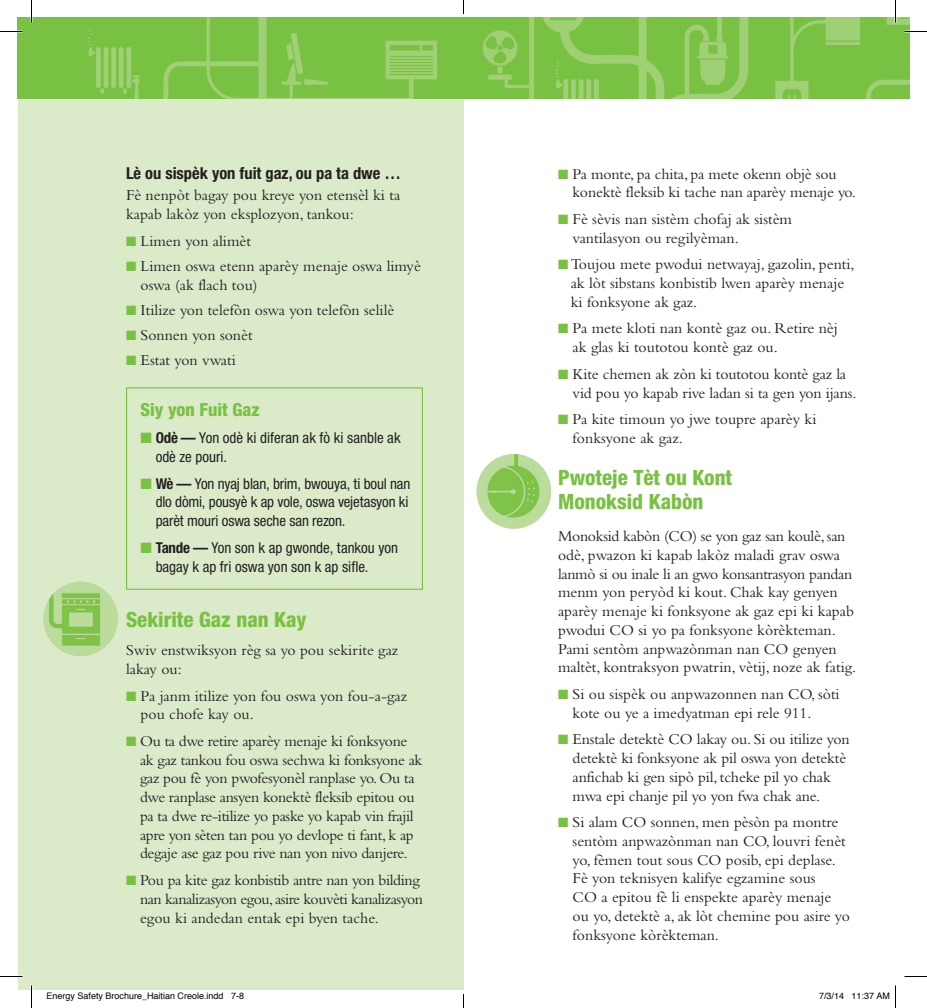
<style>
.page{position:relative;width:927px;height:1008px;background:#fff}
.page>*{position:absolute;margin:0;border:0;box-sizing:border-box;transform-origin:0 0}
.t1{font:800 condensed 21px/24px "Helvetica Neue";color:#79c142}
.t2{font:800 condensed 18px "Helvetica Neue";letter-spacing:-.005em;color:#79c142}
.t3{font:700 condensed 16.5px "Helvetica Neue";color:#231f20}
.t4{font:15.75px/18.8px "Bembo";color:#231f20}
.t5{font:15.75px/18.8px "Bembo";letter-spacing:-.02em;color:#231f20}
.t6{font:condensed 15px/18.8px "Helvetica Neue";letter-spacing:-.005em;color:#231f20}
.t7{font:9px "Helvetica";color:#000}
.s1{color:#79c142}
.s2{font-weight:700}
</style>
<div class="page">
<div style="left:18px;top:18px;width:446px;height:972px;background:#dbebca"></div>
<img style="left:18px;top:18px;width:446px;height:81px">
<svg style="left:464px;top:18px;width:445px;height:81px;background:#82c44e"></svg>
<img style="left:477px;top:454px;width:74px;height:75px;border-radius:37px">
<img style="left:44px;top:582px;width:74px;height:74px;border-radius:37px">
<div style="left:126px;top:387px;width:297px;height:203px;border:1px solid #79c142"></div>
<svg style="left:0;top:31px;width:22px;height:1px"></svg>
<svg style="left:904px;top:31px;width:23px;height:1px"></svg>
<svg style="left:0;top:976px;width:22px;height:1px"></svg>
<svg style="left:904px;top:976px;width:23px;height:1px"></svg>
<svg style="left:31px;top:0;width:1px;height:22px"></svg>
<svg style="left:31px;top:986px;width:1px;height:22px"></svg>
<svg style="left:895px;top:0;width:1px;height:22px"></svg>
<svg style="left:895px;top:986px;width:1px;height:22px"></svg>
<svg style="left:463px;top:0;width:1px;height:14px"></svg>
<svg style="left:463px;top:994px;width:1px;height:14px"></svg>
<p class="t3" style="left:126px;top:163px;width:277px">Lè ou sispèk yon fuit gaz, ou pa ta dwe …</p>
<p class="t4" style="left:126px;top:186px;width:276px">Fè nenpòt bagay pou kreye yon etensèl ki ta kapab lakòz yon eksplozyon, tankou:</p>
<p class="t4" style="left:126px;top:231px;width:127px"><span class="s1">■</span> Limen yon alimèt</p>
<p class="t4" style="left:141px;top:256px;width:282px;text-indent:-15px"><span class="s1">■</span> Limen oswa etenn aparèy menaje oswa limyè oswa (ak flach tou)</p>
<p class="t4" style="left:126px;top:300px;width:270px"><span class="s1">■</span> Itilize yon telefòn oswa yon telefòn selilè</p>
<p class="t4" style="left:126px;top:325px;width:128px"><span class="s1">■</span> Sonnen yon sonèt</p>
<p class="t4" style="left:126px;top:351px;width:111px"><span class="s1">■</span> Estat yon vwati</p>
<p class="t2" style="left:141px;top:398px;width:121px">Siy yon Fuit Gaz</p>
<p class="t6" style="left:156px;top:429px;width:247px;text-indent:-15px"><span class="s1">■</span> <span class="s2">Odè —</span> Yon odè ki diferan ak fò ki sanble ak odè ze pouri.</p>
<p class="t6" style="left:156px;top:474px;width:256px;text-indent:-15px"><span class="s1">■</span> <span class="s2">Wè —</span> Yon nyaj blan, brim, bwouya, ti boul nan dlo dòmi, pousyè k ap vole, oswa vejetasyon ki parèt mouri oswa seche san rezon.</p>
<p class="t6" style="left:156px;top:538px;width:244px;text-indent:-15px"><span class="s1">■</span> <span class="s2">Tande —</span> Yon son k ap gwonde, tankou yon bagay k ap fri oswa yon son k ap sifle.</p>
<h1 class="t1" style="left:126px;top:608px;width:182px">Sekirite Gaz nan Kay</h1>
<p class="t4" style="left:126px;top:641px;width:274px">Swiv enstwiksyon règ sa yo pou sekirite gaz lakay ou:</p>
<p class="t4" style="left:141px;top:686px;width:268px;text-indent:-15px"><span class="s1">■</span> Pa janm itilize yon fou oswa yon fou-a-gaz pou chofe kay ou.</p>
<p class="t5" style="left:140px;top:731px;width:284px;text-indent:-14px"><span class="s1">■</span> Ou ta dwe retire aparèy menaje ki fonksyone ak gaz tankou fou oswa sechwa ki fonksyone ak gaz pou fè yon pwofesyonèl ranplase yo. Ou ta dwe ranplase ansyen konektè fleksib epitou ou pa ta dwe re-itilize yo paske yo kapab vin frajil apre yon sèten tan pou yo devlope ti fant, k ap degaje ase gaz pou rive nan yon nivo danjere.</p>
<p class="t5" style="left:140px;top:870px;width:284px;text-indent:-14px"><span class="s1">■</span> Pou pa kite gaz konbistib antre nan yon bilding nan kanalizasyon egou, asire kouvèti kanalizasyon egou ki andedan entak epi byen tache.</p>
<p class="t4" style="left:573px;top:164px;width:285px;text-indent:-15px"><span class="s1">■</span> Pa monte, pa chita, pa mete okenn objè sou konektè fleksib ki tache nan aparèy menaje yo.</p>
<p class="t4" style="left:573px;top:209px;width:221px;text-indent:-15px"><span class="s1">■</span> Fè sèvis nan sistèm chofaj ak sistèm vantilasyon ou regilyèman.</p>
<p class="t4" style="left:571px;top:255px;width:285px;text-indent:-13px"><span class="s1">■</span> Toujou mete pwodui netwayaj, gazolin, penti, ak lòt sibstans konbistib lwen aparèy menaje ki fonksyone ak gaz.</p>
<p class="t4" style="left:573px;top:319px;width:267px;text-indent:-15px"><span class="s1">■</span> Pa mete kloti nan kontè gaz ou. Retire nèj ak glas ki toutotou kontè gaz ou.</p>
<p class="t4" style="left:573px;top:364px;width:285px;text-indent:-15px"><span class="s1">■</span> Kite chemen ak zòn ki toutotou kontè gaz la vid pou yo kapab rive ladan si ta gen yon ijans.</p>
<p class="t4" style="left:573px;top:410px;width:245px;text-indent:-15px"><span class="s1">■</span> Pa kite timoun yo jwe toupre aparèy ki fonksyone ak gaz.</p>
<h1 class="t1" style="left:558px;top:465px;width:176px">Pwoteje Tèt ou Kont<br>Monoksid Kabòn</h1>
<p class="t4" style="left:558px;top:526px;width:300px">Monoksid kabòn (CO) se yon gaz san koulè, san odè, pwazon ki kapab lakòz maladi grav oswa lanmò si ou inale li an gwo konsantrasyon pandan menm yon peryòd ki kout. Chak kay genyen aparèy menaje ki fonksyone ak gaz epi ki kapab pwodui CO si yo pa fonksyone kòrèkteman.<br>Pami sentòm anpwazònman nan CO genyen maltèt, kontraksyon pwatrin, vètij, noze ak fatig.</p>
<p class="t4" style="left:573px;top:684px;width:269px;text-indent:-15px"><span class="s1">■</span> Si ou sispèk ou anpwazonnen nan CO, sòti kote ou ye a imedyatman epi rele 911.</p>
<p class="t4" style="left:573px;top:730px;width:279px;text-indent:-15px"><span class="s1">■</span> Enstale detektè CO lakay ou. Si ou itilize yon detektè ki fonksyone ak pil oswa yon detektè anfichab ki gen sipò pil, tcheke pil yo chak mwa epi chanje pil yo yon fwa chak ane.</p>
<p class="t4" style="left:573px;top:813px;width:279px;text-indent:-15px"><span class="s1">■</span> Si alam CO sonnen, men pèsòn pa montre sentòm anpwazònman nan CO, louvri fenèt yo, fèmen tout sous CO posib, epi deplase.<br>Fè yon teknisyen kalifye egzamine sous<br>CO a epitou fè li enspekte aparèy menaje ou yo, detektè a, ak lòt chemine pou asire yo fonksyone kòrèkteman.</p>
<p class="t7" style="left:46px;top:989px;width:199px">Energy Safety Brochure_Haitian Creole.indd 7-8</p>
<p class="t7" style="left:819px;top:989px;width:73px">7/3/14 11:37 AM</p>
</div>
